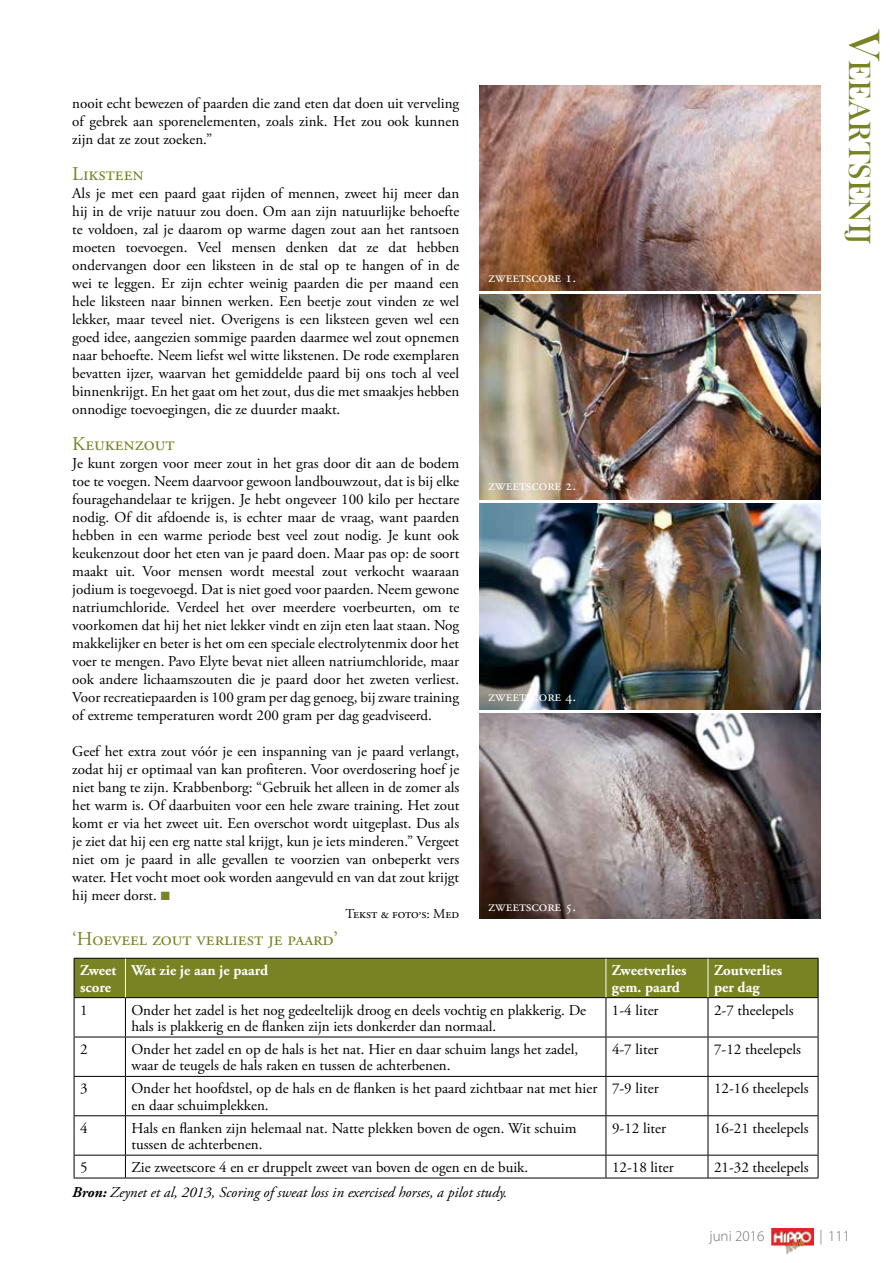
<style>
.page{position:relative;width:893px;height:1263px;background:#fff}
.page>*{position:absolute;margin:0;border:0;box-sizing:border-box;transform-origin:0 0}
.t1{font:31.5px "Bask Old Face";color:#798324}
.t2{font:19.5px "Adobe Garamond Pro";color:#798324}
.t3{font:15px/18px "Adobe Garamond Pro";letter-spacing:-.005em;color:#000;text-align:justify}
.t4{font:italic 15px "Adobe Garamond Pro";color:#000}
.t5{font:700 15px/16.5px "Adobe Garamond Pro";color:#fff}
.t6{font:15px "Adobe Garamond Pro";color:#fff}
.t7{font:300 15px "Myriad Pro";color:#747273}
.t8{font:13.5px "Adobe Garamond Pro";color:#000}
.s1{color:#798324}
.s2{font-weight:700}
.s3{font-size:45px}
</style>
<div class="page">
<img style="left:771px;top:1228px;width:42px;height:27px">
<div style="left:75px;top:959px;width:743px;height:38px;background:#798324"></div>
<hr style="left:74px;top:958px;width:51px;height:1px;background:#000">
<hr style="left:74px;top:959px;width:1px;height:38px;background:#000">
<hr style="left:125px;top:958px;width:481px;height:1px;background:#000">
<hr style="left:606px;top:958px;width:102px;height:1px;background:#000">
<hr style="left:708px;top:958px;width:110px;height:1px;background:#000">
<hr style="left:818px;top:959px;width:1px;height:38px;background:#000">
<hr style="left:74px;top:997px;width:51px;height:1px;background:#000">
<hr style="left:74px;top:998px;width:1px;height:39px;background:#000">
<hr style="left:125px;top:997px;width:481px;height:1px;background:#000">
<hr style="left:125px;top:998px;width:1px;height:39px;background:#000">
<hr style="left:606px;top:997px;width:102px;height:1px;background:#000">
<hr style="left:606px;top:998px;width:1px;height:39px;background:#000">
<hr style="left:708px;top:997px;width:110px;height:1px;background:#000">
<hr style="left:708px;top:998px;width:1px;height:39px;background:#000">
<hr style="left:818px;top:998px;width:1px;height:39px;background:#000">
<hr style="left:74px;top:1037px;width:51px;height:1px;background:#000">
<hr style="left:74px;top:1037px;width:1px;height:39px;background:#000">
<hr style="left:125px;top:1037px;width:481px;height:1px;background:#000">
<hr style="left:125px;top:1037px;width:1px;height:39px;background:#000">
<hr style="left:606px;top:1037px;width:102px;height:1px;background:#000">
<hr style="left:606px;top:1037px;width:1px;height:39px;background:#000">
<hr style="left:708px;top:1037px;width:110px;height:1px;background:#000">
<hr style="left:708px;top:1037px;width:1px;height:39px;background:#000">
<hr style="left:818px;top:1037px;width:1px;height:39px;background:#000">
<hr style="left:74px;top:1076px;width:51px;height:1px;background:#000">
<hr style="left:74px;top:1077px;width:1px;height:38px;background:#000">
<hr style="left:125px;top:1076px;width:481px;height:1px;background:#000">
<hr style="left:125px;top:1077px;width:1px;height:38px;background:#000">
<hr style="left:606px;top:1076px;width:102px;height:1px;background:#000">
<hr style="left:606px;top:1077px;width:1px;height:38px;background:#000">
<hr style="left:708px;top:1076px;width:110px;height:1px;background:#000">
<hr style="left:708px;top:1077px;width:1px;height:38px;background:#000">
<hr style="left:818px;top:1077px;width:1px;height:38px;background:#000">
<hr style="left:74px;top:1115px;width:51px;height:1px;background:#000">
<hr style="left:74px;top:1116px;width:1px;height:39px;background:#000">
<hr style="left:125px;top:1115px;width:481px;height:1px;background:#000">
<hr style="left:125px;top:1116px;width:1px;height:39px;background:#000">
<hr style="left:606px;top:1115px;width:102px;height:1px;background:#000">
<hr style="left:606px;top:1116px;width:1px;height:39px;background:#000">
<hr style="left:708px;top:1115px;width:110px;height:1px;background:#000">
<hr style="left:708px;top:1116px;width:1px;height:39px;background:#000">
<hr style="left:818px;top:1116px;width:1px;height:39px;background:#000">
<hr style="left:74px;top:1155px;width:51px;height:1px;background:#000">
<svg style="left:74px;top:1155px;width:1px;height:23px"></svg>
<hr style="left:125px;top:1155px;width:481px;height:1px;background:#000">
<svg style="left:125px;top:1155px;width:1px;height:23px"></svg>
<hr style="left:606px;top:1155px;width:102px;height:1px;background:#000">
<svg style="left:606px;top:1155px;width:1px;height:23px"></svg>
<hr style="left:708px;top:1155px;width:110px;height:1px;background:#000">
<svg style="left:708px;top:1155px;width:1px;height:23px"></svg>
<svg style="left:818px;top:1155px;width:1px;height:23px"></svg>
<hr style="left:74px;top:1178px;width:51px;height:1px;background:#000">
<hr style="left:125px;top:1178px;width:481px;height:1px;background:#000">
<hr style="left:606px;top:1178px;width:102px;height:1px;background:#000">
<hr style="left:708px;top:1178px;width:110px;height:1px;background:#000">
<hr style="left:125px;top:959px;width:1px;height:38px;background:#fff">
<hr style="left:606px;top:959px;width:1px;height:38px;background:#fff">
<hr style="left:708px;top:959px;width:1px;height:38px;background:#fff">
<img style="left:480px;top:85px;width:341px;height:205px">
<img style="left:480px;top:294px;width:341px;height:206px">
<img style="left:480px;top:504px;width:341px;height:205px">
<img style="left:480px;top:713px;width:341px;height:205px">
<p class="t3" style="left:72px;top:95px;width:388px">nooit echt bewezen of paarden die zand eten dat doen uit verveling of gebrek aan sporenelementen, zoals zink. Het zou ook kunnen zijn dat ze zout zoeken.”</p>
<h2 class="t2" style="left:72px;top:162px;width:73px">Liksteen</h2>
<p class="t3" style="left:72px;top:185px;width:388px">Als je met een paard gaat rijden of mennen, zweet hij meer dan hij in de vrije natuur zou doen. Om aan zijn natuurlijke behoefte te voldoen, zal je daarom op warme dagen zout aan het rantsoen moeten toevoegen. Veel mensen denken dat ze dat hebben ondervangen door een liksteen in de stal op te hangen of in de wei te leggen. Er zijn echter weinig paarden die per maand een hele liksteen naar binnen werken. Een beetje zout vinden ze wel lekker, maar teveel niet. Overigens is een liksteen geven wel een goed idee, aangezien sommige paarden daarmee wel zout opnemen naar behoefte. Neem liefst wel witte likstenen. De rode exemplaren bevatten ijzer, waarvan het gemiddelde paard bij ons toch al veel binnenkrijgt. En het gaat om het zout, dus die met smaakjes hebben onnodige toevoegingen, die ze duurder maakt.</p>
<h2 class="t2" style="left:72px;top:432px;width:104px">Keukenzout</h2>
<p class="t3" style="left:72px;top:455px;width:389px">Je kunt zorgen voor meer zout in het gras door dit aan de bodem toe te voegen. Neem daarvoor gewoon landbouwzout, dat is bij elke fouragehandelaar te krijgen. Je hebt ongeveer 100 kilo per hectare nodig. Of dit afdoende is, is echter maar de vraag, want paarden hebben in een warme periode best veel zout nodig. Je kunt ook keukenzout door het eten van je paard doen. Maar pas op: de soort maakt uit. Voor mensen wordt meestal zout verkocht waaraan jodium is toegevoegd. Dat is niet goed voor paarden. Neem gewone natriumchloride. Verdeel het over meerdere voerbeurten, om te voorkomen dat hij het niet lekker vindt en zijn eten laat staan. Nog makkelijker en beter is het om een speciale electrolytenmix door het voer te mengen. Pavo Elyte bevat niet alleen natriumchloride, maar ook andere lichaamszouten die je paard door het zweten verliest.<br>Voor recreatiepaarden is 100 gram per dag genoeg, bij zware training of extreme temperaturen wordt 200 gram per dag geadviseerd.</p>
<p class="t3" style="left:72px;top:743px;width:388px">Geef het extra zout vóór je een inspanning van je paard verlangt, zodat hij er optimaal van kan profiteren. Voor overdosering hoef je niet bang te zijn. Krabbenborg: “Gebruik het alleen in de zomer als het warm is. Of daarbuiten voor een hele zware training. Het zout komt er via het zweet uit. Een overschot wordt uitgeplast. Dus als je ziet dat hij een erg natte stal krijgt, kun je iets minderen.” Vergeet niet om je paard in alle gevallen te voorzien van onbeperkt vers water. Het vocht moet ook worden aangevuld en van dat zout krijgt hij meer dorst. <span class="s1">■</span></p>
<p class="t8" style="left:346px;top:906px;width:115px">Tekst &amp; foto,s: Med</p>
<h2 class="t2" style="left:72px;top:927px;width:267px">‘Hoeveel zout verliest je paard’</h2>
<p class="t6" style="left:488px;top:268px;width:90px">zweetscore 1.</p>
<p class="t6" style="left:488px;top:477px;width:90px">zweetscore 2.</p>
<p class="t6" style="left:488px;top:687px;width:90px">zweetscore 4.</p>
<p class="t6" style="left:488px;top:897px;width:90px">zweetscore 5.</p>
<p class="t5" style="left:80px;top:962px;width:38px">Zweet score</p>
<p class="t5" style="left:131px;top:962px;width:138px">Wat zie je aan je paard</p>
<p class="t5" style="left:612px;top:962px;width:76px">Zweetverlies gem. paard</p>
<p class="t5" style="left:714px;top:962px;width:70px">Zoutverlies per dag</p>
<p class="t3" style="left:80px;top:1001px;width:9px">1</p>
<p class="t3" style="left:131px;top:1002px;width:456px;line-height:16.5px">Onder het zadel is het nog gedeeltelijk droog en deels vochtig en plakkerig. De hals is plakkerig en de flanken zijn iets donkerder dan normaal.</p>
<p class="t3" style="left:612px;top:1001px;width:48px">1-4 liter</p>
<p class="t3" style="left:714px;top:1001px;width:81px">2-7 theelepels</p>
<p class="t3" style="left:80px;top:1041px;width:9px">2</p>
<p class="t3" style="left:131px;top:1041px;width:448px;line-height:16.5px">Onder het zadel en op de hals is het nat. Hier en daar schuim langs het zadel, waar de teugels de hals raken en tussen de achterbenen.</p>
<p class="t3" style="left:612px;top:1041px;width:48px">4-7 liter</p>
<p class="t3" style="left:714px;top:1041px;width:88px">7-12 theelepels</p>
<p class="t3" style="left:80px;top:1080px;width:9px">3</p>
<p class="t3" style="left:131px;top:1081px;width:467px;line-height:16.5px">Onder het hoofdstel, op de hals en de flanken is het paard zichtbaar nat met hier en daar schuimplekken.</p>
<p class="t3" style="left:612px;top:1080px;width:48px">7-9 liter</p>
<p class="t3" style="left:714px;top:1080px;width:96px">12-16 theelepels</p>
<p class="t3" style="left:80px;top:1119px;width:9px">4</p>
<p class="t3" style="left:131px;top:1120px;width:446px;line-height:16.5px">Hals en flanken zijn helemaal nat. Natte plekken boven de ogen. Wit schuim tussen de achterbenen.</p>
<p class="t3" style="left:612px;top:1119px;width:56px">9-12 liter</p>
<p class="t3" style="left:714px;top:1119px;width:96px">16-21 theelepels</p>
<p class="t3" style="left:80px;top:1159px;width:9px">5</p>
<p class="t3" style="left:132px;top:1159px;width:398px">Zie zweetscore 4 en er druppelt zweet van boven de ogen en de buik.</p>
<p class="t3" style="left:612px;top:1159px;width:63px">12-18 liter</p>
<p class="t3" style="left:714px;top:1159px;width:96px">21-32 theelepels</p>
<p class="t4" style="left:72px;top:1184px;width:436px"><span class="s2">Bron:</span> Zeynet et al, 2013, Scoring of sweat loss in exercised horses, a pilot study.</p>
<h1 class="t1" style="left:877px;top:30px;width:220px;rotate:90deg"><span class="s3">V</span>eeartsenij</h1>
<p class="t7" style="left:709px;top:1226px;width:56px">juni 2016</p>
<p class="t7" style="left:819px;top:1226px;width:32px">| 111</p>
</div>
